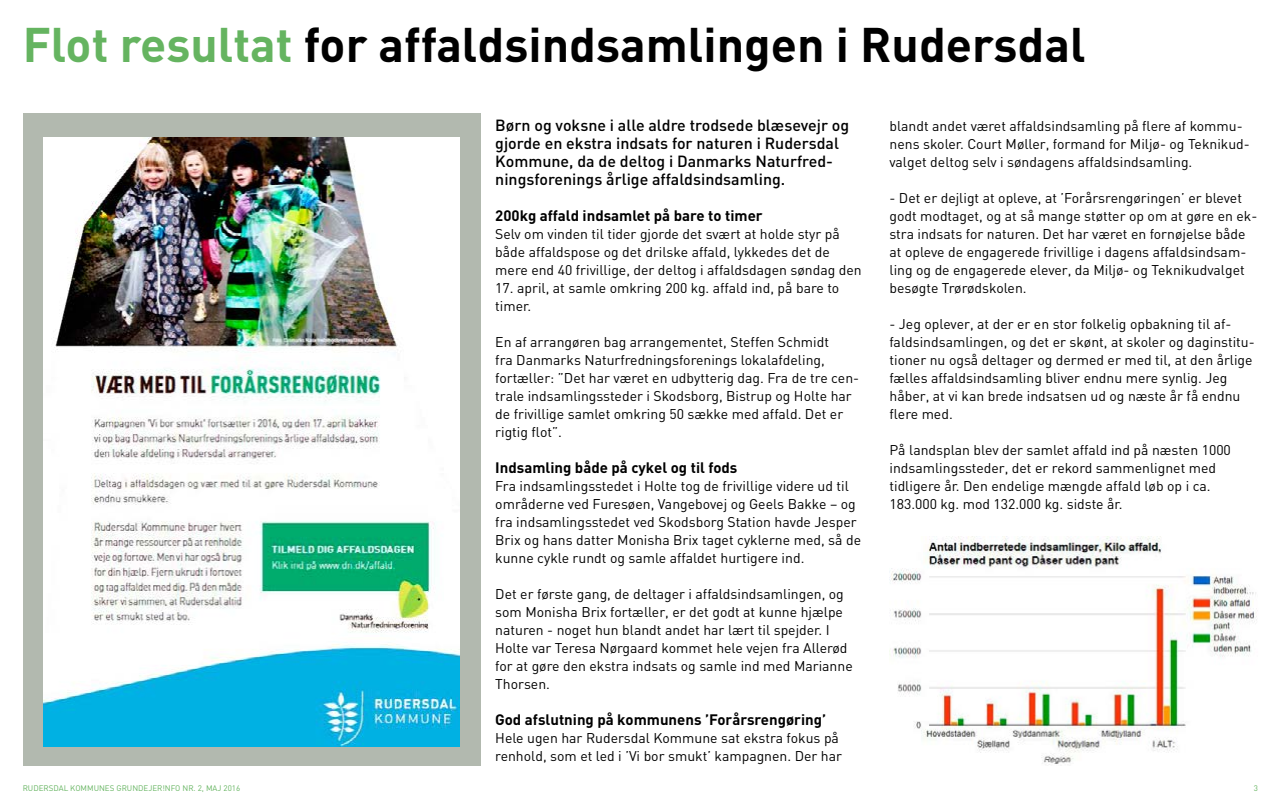
<style>
.page{position:relative;width:1280px;height:800px;background:#fff}
.page>*{position:absolute;margin:0;border:0;box-sizing:border-box;transform-origin:0 0}
.t1{font:700 48px "DIN";color:#000}
.t2{font:500 16px/18px "DIN";color:#000}
.t3{font:700 15px "DIN";color:#000}
.t4{font:14px/18px "DIN";color:#000}
.t5{font:8px "DIN";color:#65b460}
.s1{color:#65b460}
</style>
<div class="page">
<div style="left:23px;top:113px;width:458px;height:652px;background:#b2b9af"></div>
<img style="left:44px;top:137px;width:415px;height:610px">
<img style="left:890px;top:537px;width:367px;height:228px">
<h1 class="t1" style="left:23px;top:12px;width:1065px"><span class="s1">Flot resultat</span> for affaldsindsamlingen i Rudersdal</h1>
<p class="t2" style="left:495px;top:115px;width:355px">Børn og voksne i alle aldre trodsede blæsevejr og gjorde en ekstra indsats for naturen i Rudersdal Kommune, da de deltog i Danmarks Naturfred&shy;ningsforenings årlige affaldsindsamling.</p>
<p class="t3" style="left:495px;top:205px;width:269px">200kg affald indsamlet på bare to timer</p>
<p class="t4" style="left:495px;top:224px;width:368px">Selv om vinden til tider gjorde det svært at holde styr på både affaldspose og det drilske affald, lykkedes det de mere end 40 frivillige, der deltog i affaldsdagen søndag den</p>
<p class="t4" style="left:495px;top:278px;width:346px">17. april, at samle omkring 200 kg. affald ind, på bare to timer.</p>
<p class="t4" style="left:495px;top:332px;width:365px">En af arrangøren bag arrangementet, Steffen Schmidt<br>fra Danmarks Naturfredningsforenings lokalafdeling, fortæller: ”Det har været en udbytterig dag. Fra de tre cen&shy;trale indsamlingssteder i Skodsborg, Bistrup og Holte har de frivillige samlet omkring 50 sække med affald. Det er rigtig flot”.</p>
<p class="t3" style="left:495px;top:457px;width:244px">Indsamling både på cykel og til fods</p>
<p class="t4" style="left:495px;top:476px;width:367px">Fra indsamlingsstedet i Holte tog de frivillige videre ud til områderne ved Furesøen, Vangebovej og Geels Bakke – og fra indsamlingsstedet ved Skodsborg Station havde Jesper Brix og hans datter Monisha Brix taget cyklerne med, så de kunne cykle rundt og samle affaldet hurtigere ind.</p>
<p class="t4" style="left:495px;top:584px;width:359px">Det er første gang, de deltager i affaldsindsamlingen, og som Monisha Brix fortæller, er det godt at kunne hjælpe naturen - noget hun blandt andet har lært til spejder. I Holte var Teresa Nørgaard kommet hele vejen fra Allerød for at gøre den ekstra indsats og samle ind med Marianne Thorsen.</p>
<p class="t3" style="left:495px;top:709px;width:332px">God afslutning på kommunens ’Forårsrengøring’</p>
<p class="t4" style="left:495px;top:728px;width:348px">Hele ugen har Rudersdal Kommune sat ekstra fokus på renhold, som et led i ’Vi bor smukt’ kampagnen. Der har</p>
<p class="t4" style="left:890px;top:116px;width:362px">blandt andet været affaldsindsamling på flere af kommu&shy;nens skoler. Court Møller, formand for Miljø- og Teknikud&shy;valget deltog selv i søndagens affaldsindsamling.</p>
<p class="t4" style="left:890px;top:188px;width:369px">- Det er dejligt at opleve, at ’Forårsrengøringen’ er blevet godt modtaget, og at så mange støtter op om at gøre en ek&shy;stra indsats for naturen. Det har været en fornøjelse både at opleve de engagerede frivillige i dagens affaldsindsam&shy;ling og de engagerede elever, da Miljø- og Teknikudvalget besøgte Trørødskolen.</p>
<p class="t4" style="left:890px;top:314px;width:367px">- Jeg oplever, at der er en stor folkelig opbakning til af&shy;faldsindsamlingen, og det er skønt, at skoler og daginstitu&shy;tioner nu også deltager og dermed er med til, at den årlige fælles affaldsindsamling bliver endnu mere synlig. Jeg håber, at vi kan brede indsatsen ud og næste år få endnu flere med.</p>
<p class="t4" style="left:890px;top:440px;width:343px">På landsplan blev der samlet affald ind på næsten 1000 indsamlingssteder, det er rekord sammenlignet med tidligere år. Den endelige mængde affald løb op i ca.<br>183.000 kg. mod 132.000 kg. sidste år.</p>
<p class="t5" style="left:23px;top:783px;width:219px">RUDERSDAL KOMMUNES GRUNDEJER!NFO NR. 2, MAJ 2016</p>
<p class="t5" style="left:1254px;top:783px;width:6px">3</p>
</div>
